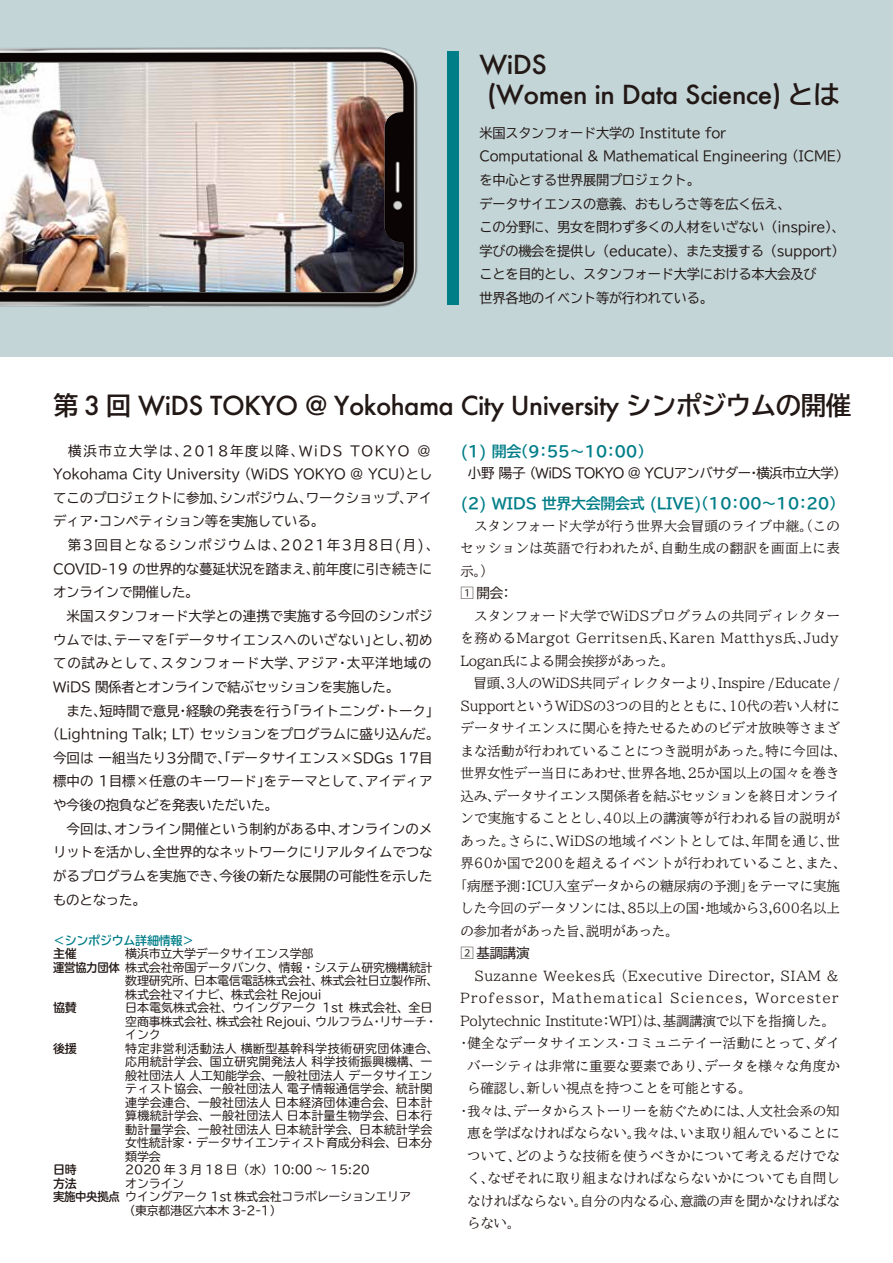
<style>
.page{position:relative;width:893px;height:1263px;background:#fff}
.page>*{position:absolute;margin:0;border:0;box-sizing:border-box;transform-origin:0 0}
.t1{font:500 25.5px/30px "Futura";letter-spacing:-.02em;color:#221815}
.t2{font:700 15px "TBUD Go Std";letter-spacing:-.02em;color:#007e88}
.t3{font:13.5px/23.7px "TBUD Go Std";letter-spacing:-.015em;color:#221815}
.t4{font:500 13.5px/22.5px "TBUD Min Std";letter-spacing:.005em;color:#221815;text-align:justify}
.t5{font:500 13.5px "TBUD Min Std";letter-spacing:-.015em;color:#221815}
.t6{font:500 13.5px "TBUD Min Std";letter-spacing:-.02em;color:#221815}
.t7{font:13.5px "TBUD Go Std";letter-spacing:.005em;color:#221815}
.t8{font:500 13.5px "TBUD Min Std";letter-spacing:.1em;color:#221815}
.t9{font:500 13.5px "TBUD Min Std";letter-spacing:.045em;color:#221815}
.t10{font:500 13.5px "TBUD Min Std";letter-spacing:.035em;color:#221815}
.t11{font:13.5px "TBUD Go Std";letter-spacing:-.055em;color:#221815}
.t12{font:500 13.5px "TBUD Min Std";letter-spacing:.025em;color:#221815}
.t13{font:13.5px "TBUD Go Std";letter-spacing:.1em;color:#221815}
.t14{font:13.5px "TBUD Go Std";letter-spacing:.12em;color:#221815}
.t15{font:13.5px "TBUD Go Std";letter-spacing:.055em;color:#221815}
.t16{font:12px/13.5px "TBUDR Go Std";letter-spacing:-.015em;color:#221815}
.t17{font:700 12px/13.5px "TBUDR Go Std";letter-spacing:-.03em;color:#221815}
.t18{font:700 12px "TBUDR Go Std";letter-spacing:-.02em;color:#007e88}
.s1{font-family:"TBUD Go Std";font-weight:700}
.s2{font-family:"Koz Go Pr 6 N"}
</style>
<div class="page">
<div style="left:0;top:0;width:893px;height:356px;background:#c4d5d8"></div>
<img style="left:0;top:47px;width:418px;height:261px">
<img style="left:0;top:62px;width:403px;height:230px">
<div style="left:448px;top:51px;width:11px;height:254px;background:#007e88"></div>
<h1 class="t1" style="left:479px;top:49px;width:362px">WiDS<br>(Women in Data Science) <span class="s1">とは</span></h1>
<p class="t3" style="left:479px;top:121px;width:371px">米国スタンフォード大学の Institute for<br>Computational &amp; Mathematical Engineering （ICME）を中心とする世界展開プロジェクト。<br>データサイエンスの意義、おもしろさ等を広く伝え、<br>この分野に、男女を問わず多くの人材をいざない（inspire）、学びの機会を提供し（educate）、また支援する（support）ことを目的とし、スタンフォード大学における本大会及び<br>世界各地のイベント等が行われている。</p>
<h1 class="t1" style="left:53px;top:391px;width:800px"><span class="s1">第</span> 3 <span class="s1">回</span> WiDS TOKYO @ Yokohama City University <span class="s1">シンポジウムの開催</span></h1>
<p class="t14" style="left:53px;top:439px;width:379px">　横浜市立大学は、2018年度以降、WiDS TOKYO @</p>
<p class="t3" style="left:53px;top:462px;width:381px">Yokohama City University （WiDS YOKYO @ YCU）とし</p>
<p class="t3" style="left:53px;top:486px;width:381px">てこのプロジェクトに参加、シンポジウム、ワークショップ、アイ</p>
<p class="t3" style="left:53px;top:509px;width:273px">ディア・コンペティション等を実施している。</p>
<p class="t13" style="left:53px;top:534px;width:388px">　第3回目となるシンポジウムは、2021年3月8日(月)、</p>
<p class="t3" style="left:53px;top:557px;width:381px">COVID-19 の世界的な蔓延状況を踏まえ、前年度に引き続きに</p>
<p class="t3" style="left:53px;top:580px;width:147px">オンラインで開催した。</p>
<p class="t7" style="left:53px;top:605px;width:381px">　米国スタンフォード大学との連携で実施する今回のシンポジ</p>
<p class="t7" style="left:53px;top:628px;width:381px">ウムでは、テーマを「データサイエンスへのいざない」とし、初め</p>
<p class="t15" style="left:53px;top:652px;width:380px">ての試みとして、スタンフォード大学、アジア・太平洋地域の</p>
<p class="t3" style="left:53px;top:675px;width:348px">WiDS 関係者とオンラインで結ぶセッションを実施した。</p>
<p class="t3" style="left:53px;top:698px;width:388px">　また、短時間で意見・経験の発表を行う「ライトニング・トーク」</p>
<p class="t3" style="left:46px;top:722px;width:394px">（Lightning Talk; LT）セッションをプログラムに盛り込んだ。</p>
<p class="t7" style="left:53px;top:746px;width:381px">今回は 一組当たり3分間で、「データサイエンス×SDGs 17目</p>
<p class="t3" style="left:53px;top:769px;width:381px">標中の 1目標×任意のキーワード」をテーマとして、アイディア</p>
<p class="t3" style="left:53px;top:793px;width:226px">や今後の抱負などを発表いただいた。</p>
<p class="t7" style="left:53px;top:817px;width:381px">　今回は、オンライン開催という制約がある中、オンラインのメ</p>
<p class="t3" style="left:53px;top:840px;width:381px">リットを活かし、全世界的なネットワークにリアルタイムでつな</p>
<p class="t3" style="left:53px;top:864px;width:381px">がるプログラムを実施でき、今後の新たな展開の可能性を示した</p>
<p class="t3" style="left:53px;top:887px;width:94px">ものとなった。</p>
<p class="t18" style="left:53px;top:931px;width:143px">＜シンポジウム詳細情報＞</p>
<p class="t17" style="left:53px;top:947px;width:68px">主催<br>運営協力団体</p>
<p class="t17" style="left:53px;top:1001px;width:25px">協賛</p>
<p class="t17" style="left:53px;top:1042px;width:25px">後援</p>
<p class="t2" style="left:460px;top:439px;width:193px">(1) 開会（9：55～10：00）</p>
<p class="t11" style="left:468px;top:462px;width:380px">小野 陽子 （WiDS TOKYO @ YCUアンバサダー・横浜市立大学）</p>
<p class="t2" style="left:460px;top:491px;width:385px">(2) WIDS 世界大会開会式 (LIVE)（10：00～10：20）</p>
<p class="t4" style="left:460px;top:514px;width:381px">　スタンフォード大学が行う世界大会冒頭のライブ中継。（このセッションは英語で行われたが、自動生成の翻訳を画面上に表示。）</p>
<p class="t3" style="left:460px;top:581px;width:54px"><span class="s2">1</span> 開会：</p>
<p class="t4" style="left:460px;top:604px;width:381px">　スタンフォード大学でWiDSプログラムの共同ディレクター</p>
<p class="t9" style="left:460px;top:627px;width:380px">を務めるMargot Gerritsen氏、Karen Matthys氏、Judy</p>
<p class="t6" style="left:460px;top:650px;width:215px">Logan氏による開会挨拶があった。</p>
<p class="t6" style="left:460px;top:672px;width:381px">　冒頭、3人のWiDS共同ディレクターより、Inspire / Educate /</p>
<p class="t5" style="left:460px;top:695px;width:381px">SupportというWiDSの3つの目的とともに、10代の若い人材に</p>
<p class="t4" style="left:460px;top:716px;width:381px">データサイエンスに関心を持たせるためのビデオ放映等さまざ</p>
<p class="t4" style="left:460px;top:739px;width:388px">まな活動が行われていることにつき説明があった。特に今回は、</p>
<p class="t4" style="left:460px;top:761px;width:381px">世界女性デー当日にあわせ、世界各地、25か国以上の国々を巻き</p>
<p class="t5" style="left:460px;top:785px;width:381px">込み、データサイエンス関係者を結ぶセッションを終日オンライ</p>
<p class="t4" style="left:460px;top:806px;width:381px">ンで実施することとし、40以上の講演等が行われる旨の説明が</p>
<p class="t4" style="left:460px;top:829px;width:381px">あった。さらに、WiDSの地域イベントとしては、年間を通じ、世</p>
<p class="t12" style="left:460px;top:852px;width:388px">界60か国で200を超えるイベントが行われていること、また、</p>
<p class="t5" style="left:454px;top:875px;width:388px">「病歴予測：ICU入室データからの糖尿病の予測」をテーマに実施</p>
<p class="t4" style="left:460px;top:896px;width:381px">した今回のデータソンには、85以上の国・地域から3,600名以上</p>
<p class="t6" style="left:460px;top:920px;width:220px">の参加者があった旨、説明があった。</p>
<p class="t3" style="left:460px;top:941px;width:71px"><span class="s2">2</span> 基調講演</p>
<p class="t10" style="left:460px;top:965px;width:379px">　Suzanne Weekes氏 （Executive Director, SIAM &amp;</p>
<p class="t8" style="left:460px;top:987px;width:379px">Professor, Mathematical Sciences, Worcester</p>
<p class="t6" style="left:460px;top:1010px;width:376px">Polytechnic Institute：WPI）は、基調講演で以下を指摘した。</p>
<p class="t4" style="left:457px;top:1031px;width:384px">・健全なデータサイエンス・コミュニテイー活動にとって、ダイ</p>
<p class="t4" style="left:467px;top:1054px;width:374px">バーシティは非常に重要な要素であり、データを様々な角度か</p>
<p class="t6" style="left:467px;top:1078px;width:286px">ら確認し、新しい視点を持つことを可能とする。</p>
<p class="t5" style="left:457px;top:1100px;width:384px">・我々は、データからストーリーを紡ぐためには、人文社会系の知</p>
<p class="t5" style="left:467px;top:1123px;width:374px">恵を学ばなければならない。我々は、いま取り組んでいることに</p>
<p class="t4" style="left:467px;top:1144px;width:374px">ついて、どのような技術を使うべきかについて考えるだけでな</p>
<p class="t4" style="left:467px;top:1167px;width:374px">く、なぜそれに取り組まなければならないかについても自問し</p>
<p class="t5" style="left:467px;top:1190px;width:374px">なければならない。自分の内なる心、意識の声を聞かなければな</p>
<p class="t4" style="left:467px;top:1212px;width:55px">らない。</p>
<p class="t16" style="left:123px;top:947px;width:317px">横浜市立大学データサイエンス学部<br>株式会社帝国データバンク、情報・システム研究機構統計数理研究所、日本電信電話株式会社、株式会社日立製作所、株式会社マイナビ、株式会社 Rejoui<br>日本電気株式会社、ウイングアーク 1st 株式会社、全日空商事株式会社、株式会社 Rejoui、ウルフラム・リサーチ・インク<br>特定非営利活動法人 横断型基幹科学技術研究団体連合、応用統計学会、国立研究開発法人 科学技術振興機構、一般社団法人 人工知能学会、一般社団法人 データサイエンティスト協会、一般社団法人 電子情報通信学会、統計関連学会連合、一般社団法人 日本経済団体連合会、日本計算機統計学会、一般社団法人 日本計量生物学会、日本行動計量学会、一般社団法人 日本統計学会、日本統計学会女性統計家・データサイエンティスト育成分科会、日本分類学会<br>2020 年 3 月 18 日（水）10:00 ～ 15:20<br>オンライン<br>ウイングアーク 1st 株式会社コラボレーションエリア<br>（東京都港区六本木 3-2-1）</p>
<p class="t17" style="left:53px;top:1163px;width:68px">日時<br>方法<br>実施中央拠点</p>
</div>
